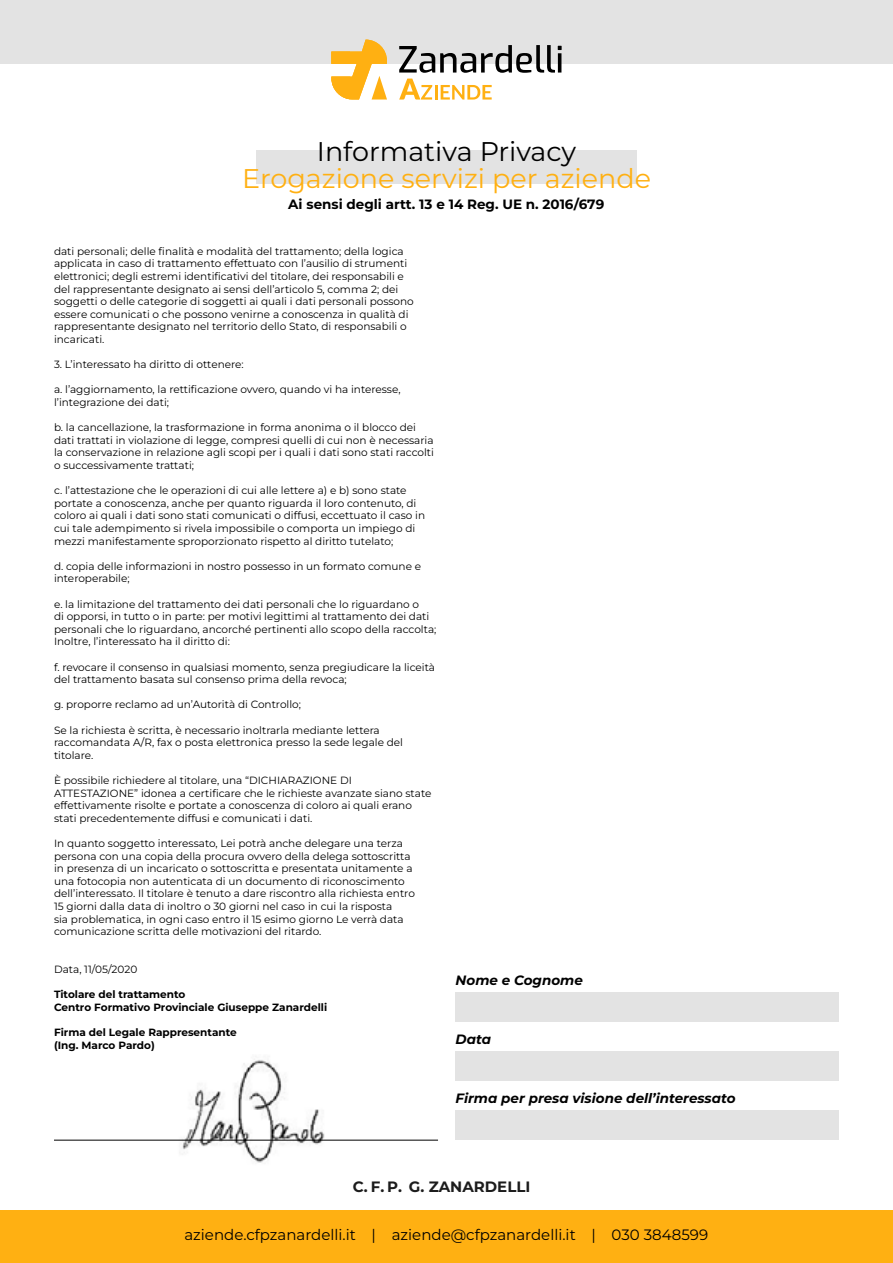
<style>
.page{position:relative;width:893px;height:1263px;background:#fff}
.page>*{position:absolute;margin:0;border:0;box-sizing:border-box;transform-origin:0 0}
.t1{font:27px "Montserrat";color:#ffb012}
.t2{font:27px "Montserrat";color:#000}
.t3{font:15px "Montserrat";color:#000}
.t4{font:700 15px "Montserrat";color:#1c1c1c}
.t5{font:italic 700 13.5px "Montserrat";color:#000}
.t6{font:700 13.5px "Montserrat";color:#000}
.t7{font:10.5px/12.6px "Montserrat";color:#000}
.t8{font:700 10.5px/12.6px "Montserrat";color:#000}
</style>
<div class="page">
<div style="left:0;top:0;width:893px;height:64px;background:#e3e3e3"></div>
<div style="left:256px;top:151px;width:381px;height:33px;background:#e3e3e3"></div>
<svg style="left:399px;top:45px;width:163px;height:28px"></svg>
<svg style="left:399px;top:79px;width:93px;height:21px"></svg>
<svg style="left:349px;top:40px;width:38px;height:60px"></svg>
<svg style="left:331px;top:51px;width:18px;height:49px"></svg>
<div style="left:0;top:1210px;width:893px;height:53px;background:#ffb012"></div>
<img style="left:170px;top:1059px;width:166px;height:104px">
<div style="left:455px;top:1051px;width:384px;height:30px;background:#e3e3e3"></div>
<div style="left:455px;top:992px;width:384px;height:30px;background:#e3e3e3"></div>
<div style="left:455px;top:1110px;width:384px;height:30px;background:#e3e3e3"></div>
<hr style="left:54px;top:1140px;width:384px;height:1px;background:#000">
<h1 class="t2" style="left:317px;top:133px;width:261px">Informativa Privacy</h1>
<h1 class="t1" style="left:242px;top:160px;width:410px">Erogazione servizi per aziende</h1>
<p class="t6" style="left:288px;top:195px;width:317px">Ai sensi degli artt. 13 e 14 Reg. UE n. 2016/679</p>
<p class="t7" style="left:54px;top:244px;width:361px">dati personali; delle finalità e modalità del trattamento; della logica applicata in caso di trattamento effettuato con l’ausilio di strumenti elettronici; degli estremi identificativi del titolare, dei responsabili e del rappresentante designato ai sensi dell’articolo 5, comma 2; dei soggetti o delle categorie di soggetti ai quali i dati personali possono essere comunicati o che possono venirne a conoscenza in qualità di rappresentante designato nel territorio dello Stato, di responsabili o incaricati.</p>
<p class="t7" style="left:54px;top:358px;width:191px">3. L’interessato ha diritto di ottenere:</p>
<p class="t7" style="left:54px;top:383px;width:348px">a. l’aggiornamento, la rettificazione ovvero, quando vi ha interesse, l’integrazione dei dati;</p>
<p class="t7" style="left:54px;top:421px;width:381px">b. la cancellazione, la trasformazione in forma anonima o il blocco dei dati trattati in violazione di legge, compresi quelli di cui non è necessaria la conservazione in relazione agli scopi per i quali i dati sono stati raccolti o successivamente trattati;</p>
<p class="t7" style="left:54px;top:484px;width:373px">c. l’attestazione che le operazioni di cui alle lettere a) e b) sono state portate a conoscenza, anche per quanto riguarda il loro contenuto, di coloro ai quali i dati sono stati comunicati o diffusi, eccettuato il caso in cui tale adempimento si rivela impossibile o comporta un impiego di mezzi manifestamente sproporzionato rispetto al diritto tutelato;</p>
<p class="t7" style="left:54px;top:559px;width:369px">d. copia delle informazioni in nostro possesso in un formato comune e interoperabile;</p>
<p class="t7" style="left:54px;top:597px;width:384px">e. la limitazione del trattamento dei dati personali che lo riguardano o<br>di opporsi, in tutto o in parte: per motivi legittimi al trattamento dei dati personali che lo riguardano, ancorché pertinenti allo scopo della raccolta; Inoltre, l’interessato ha il diritto di:</p>
<p class="t7" style="left:54px;top:660px;width:383px">f. revocare il consenso in qualsiasi momento, senza pregiudicare la liceità del trattamento basata sul consenso prima della revoca;</p>
<p class="t7" style="left:54px;top:698px;width:249px">g. proporre reclamo ad un’Autorità di Controllo;</p>
<p class="t7" style="left:54px;top:723px;width:351px">Se la richiesta è scritta, è necessario inoltrarla mediante lettera raccomandata A/R, fax o posta elettronica presso la sede legale del titolare.</p>
<p class="t7" style="left:54px;top:773px;width:379px">È possibile richiedere al titolare, una “DICHIARAZIONE DI ATTESTAZIONE” idonea a certificare che le richieste avanzate siano state effettivamente risolte e portate a conoscenza di coloro ai quali erano stati precedentemente diffusi e comunicati i dati.</p>
<p class="t7" style="left:54px;top:836px;width:362px">In quanto soggetto interessato, Lei potrà anche delegare una terza persona con una copia della procura ovvero della delega sottoscritta in presenza di un incaricato o sottoscritta e presentata unitamente a una fotocopia non autenticata di un documento di riconoscimento dell’interessato. Il titolare è tenuto a dare riscontro alla richiesta entro 15 giorni dalla data di inoltro o 30 giorni nel caso in cui la risposta<br>sia problematica, in ogni caso entro il 15 esimo giorno Le verrà data comunicazione scritta delle motivazioni del ritardo.</p>
<p class="t7" style="left:54px;top:962px;width:85px">Data, 11/05/2020</p>
<p class="t8" style="left:54px;top:988px;width:275px">Titolare del trattamento<br>Centro Formativo Provinciale Giuseppe Zanardelli</p>
<p class="t8" style="left:54px;top:1025px;width:184px">Firma del Legale Rappresentante (Ing. Marco Pardo)</p>
<p class="t5" style="left:456px;top:1029px;width:37px">Data</p>
<p class="t5" style="left:456px;top:971px;width:129px">Nome e Cognome</p>
<p class="t5" style="left:455px;top:1088px;width:282px">Firma per presa visione dell’interessato</p>
<h2 class="t4" style="left:353px;top:1176px;width:179px">C. F. P. G. ZANARDELLI</h2>
<h2 class="t3" style="left:184px;top:1224px;width:525px">aziende.cfpzanardelli.it | aziende@cfpzanardelli.it | 030 3848599</h2>
</div>
